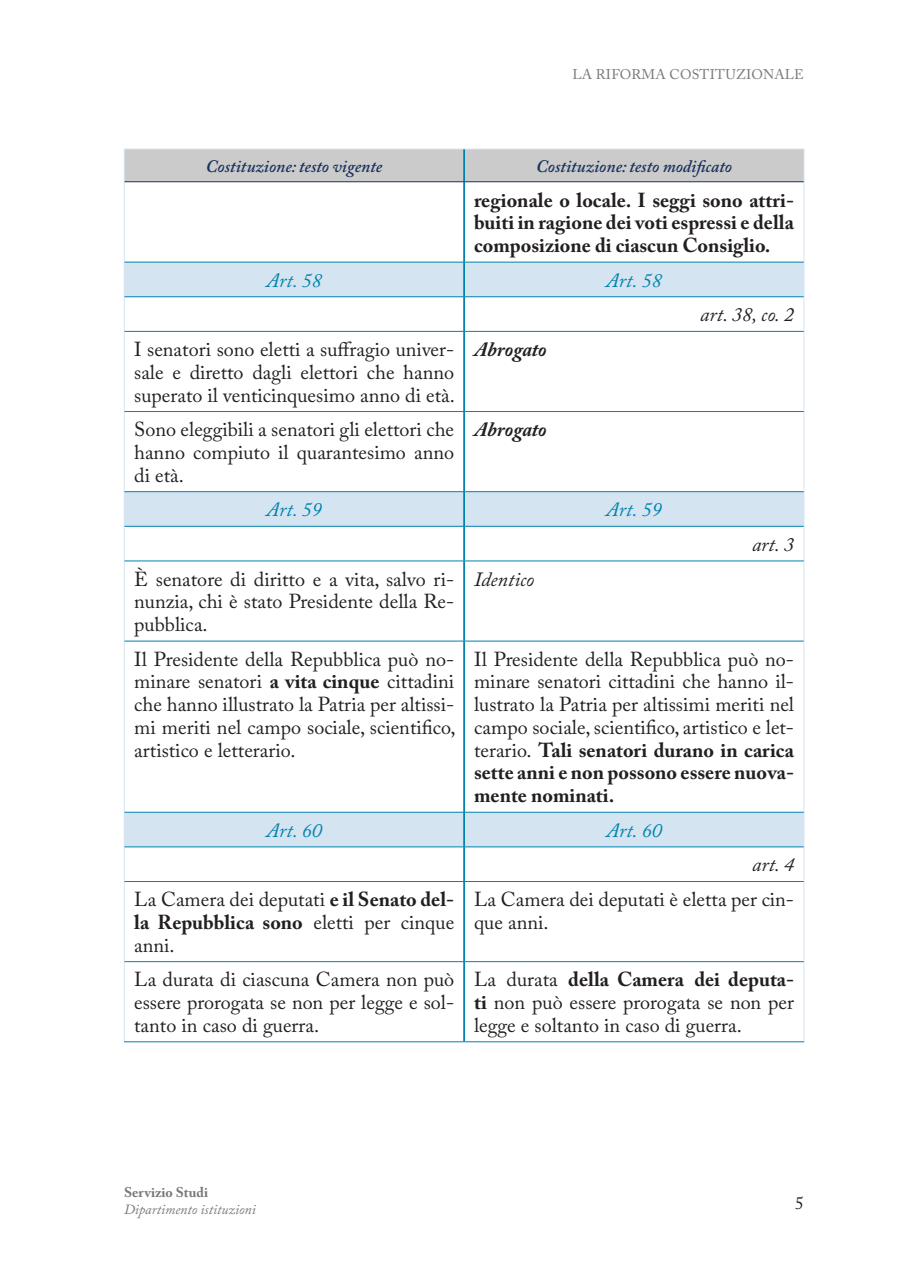
<style>
.page{position:relative;width:903px;height:1275px;background:#fff}
.page>*{position:absolute;margin:0;border:0;box-sizing:border-box;transform-origin:0 0}
.Testo_a_fronte{font:20.12px/22.8px "Adobe Caslon Pro";color:#231f20;text-align:justify}
.Testo_a_fronte-2{font:700 20.12px/22.8px "Adobe Caslon Pro";color:#231f20;text-align:justify}
.Titoli_testo_a_front{font:italic 20.12px "Adobe Caslon Pro";letter-spacing:.01em;color:#0082ae}
.Riferimento_DDL{font:italic 20.12px "Adobe Caslon Pro";color:#231f20}
.Testo_a_fronte-3{font:italic 700 20.12px "Adobe Caslon Pro";color:#231f20}
.Testo_a_fronte-4{font:italic 20.12px "Adobe Caslon Pro";color:#231f20}
.Titoli_testo_a_front-2{font:italic 600 17.5px "Adobe Caslon Pro";color:#19325e}
.t1{font:17.5px "Adobe Caslon Pro";color:#231f20}
.t2{font:14px "Adobe Caslon Pro";letter-spacing:.015em;color:#76787b}
.t3{font:italic 14px "Adobe Caslon Pro";color:#76787b}
.t4{font:700 14px "Adobe Caslon Pro";color:#76787b}
.s1{font-weight:700}
</style>
<div class="page">
<div style="left:125px;top:150px;width:679px;height:31px;background:#cbcbcb"></div>
<svg style="left:125px;top:263px;width:679px;height:584px"></svg>
<hr style="left:124px;top:149px;width:340px;height:1px;background:#d4e4f1">
<hr style="left:124px;top:149px;width:1px;height:33px;background:#d4e4f1">
<hr style="left:464px;top:149px;width:340px;height:1px;background:#d4e4f1">
<hr style="left:804px;top:149px;width:1px;height:33px;background:#d4e4f1">
<hr style="left:124px;top:182px;width:1px;height:80px;background:#d4e4f1">
<hr style="left:804px;top:182px;width:1px;height:80px;background:#d4e4f1">
<hr style="left:124px;top:262px;width:1px;height:35px;background:#d4e4f1">
<hr style="left:804px;top:262px;width:1px;height:35px;background:#d4e4f1">
<hr style="left:124px;top:297px;width:1px;height:34px;background:#d4e4f1">
<hr style="left:804px;top:297px;width:1px;height:34px;background:#d4e4f1">
<hr style="left:124px;top:331px;width:1px;height:80px;background:#d4e4f1">
<hr style="left:804px;top:331px;width:1px;height:80px;background:#d4e4f1">
<hr style="left:124px;top:411px;width:1px;height:81px;background:#d4e4f1">
<hr style="left:804px;top:411px;width:1px;height:81px;background:#d4e4f1">
<hr style="left:124px;top:492px;width:1px;height:34px;background:#d4e4f1">
<hr style="left:804px;top:492px;width:1px;height:34px;background:#d4e4f1">
<hr style="left:124px;top:526px;width:1px;height:35px;background:#d4e4f1">
<hr style="left:804px;top:526px;width:1px;height:35px;background:#d4e4f1">
<hr style="left:124px;top:561px;width:1px;height:80px;background:#d4e4f1">
<hr style="left:804px;top:561px;width:1px;height:80px;background:#d4e4f1">
<hr style="left:124px;top:641px;width:1px;height:171px;background:#d4e4f1">
<hr style="left:804px;top:641px;width:1px;height:171px;background:#d4e4f1">
<hr style="left:124px;top:812px;width:1px;height:35px;background:#d4e4f1">
<hr style="left:804px;top:812px;width:1px;height:35px;background:#d4e4f1">
<hr style="left:124px;top:847px;width:1px;height:34px;background:#d4e4f1">
<hr style="left:804px;top:847px;width:1px;height:34px;background:#d4e4f1">
<hr style="left:124px;top:881px;width:1px;height:81px;background:#d4e4f1">
<hr style="left:804px;top:881px;width:1px;height:81px;background:#d4e4f1">
<hr style="left:124px;top:962px;width:1px;height:79px;background:#d4e4f1">
<hr style="left:804px;top:962px;width:1px;height:79px;background:#d4e4f1">
<hr style="left:463px;top:149px;width:2px;height:33px;background:#0082ae">
<hr style="left:463px;top:182px;width:2px;height:80px;background:#0082ae">
<hr style="left:463px;top:262px;width:2px;height:35px;background:#0082ae">
<hr style="left:463px;top:297px;width:2px;height:34px;background:#0082ae">
<hr style="left:463px;top:332px;width:2px;height:79px;background:#0082ae">
<hr style="left:463px;top:412px;width:2px;height:79px;background:#0082ae">
<hr style="left:463px;top:492px;width:2px;height:34px;background:#0082ae">
<hr style="left:463px;top:526px;width:2px;height:35px;background:#0082ae">
<hr style="left:463px;top:561px;width:2px;height:80px;background:#0082ae">
<hr style="left:463px;top:641px;width:2px;height:171px;background:#0082ae">
<hr style="left:463px;top:812px;width:2px;height:35px;background:#0082ae">
<hr style="left:463px;top:847px;width:2px;height:34px;background:#0082ae">
<hr style="left:463px;top:882px;width:2px;height:79px;background:#0082ae">
<hr style="left:463px;top:962px;width:2px;height:79px;background:#0082ae">
<hr style="left:124px;top:181px;width:340px;height:1px;background:#19325e">
<hr style="left:464px;top:181px;width:340px;height:1px;background:#19325e">
<hr style="left:124px;top:262px;width:340px;height:1px;background:#0082ae">
<hr style="left:464px;top:262px;width:340px;height:1px;background:#0082ae">
<hr style="left:124px;top:296px;width:340px;height:1px;background:#0082ae">
<hr style="left:464px;top:296px;width:340px;height:1px;background:#0082ae">
<hr style="left:124px;top:331px;width:340px;height:1px;background:#0082ae">
<hr style="left:464px;top:331px;width:340px;height:1px;background:#0082ae">
<hr style="left:124px;top:411px;width:340px;height:1px;background:#0082ae">
<hr style="left:464px;top:411px;width:340px;height:1px;background:#0082ae">
<hr style="left:124px;top:491px;width:340px;height:1px;background:#0082ae">
<hr style="left:464px;top:491px;width:340px;height:1px;background:#0082ae">
<hr style="left:124px;top:526px;width:340px;height:1px;background:#0082ae">
<hr style="left:464px;top:526px;width:340px;height:1px;background:#0082ae">
<hr style="left:124px;top:561px;width:340px;height:1px;background:#0082ae">
<hr style="left:464px;top:561px;width:340px;height:1px;background:#0082ae">
<hr style="left:124px;top:641px;width:340px;height:1px;background:#0082ae">
<hr style="left:464px;top:641px;width:340px;height:1px;background:#0082ae">
<hr style="left:124px;top:812px;width:340px;height:1px;background:#0082ae">
<hr style="left:464px;top:812px;width:340px;height:1px;background:#0082ae">
<hr style="left:124px;top:847px;width:340px;height:1px;background:#0082ae">
<hr style="left:464px;top:847px;width:340px;height:1px;background:#0082ae">
<hr style="left:124px;top:881px;width:340px;height:1px;background:#0082ae">
<hr style="left:464px;top:881px;width:340px;height:1px;background:#0082ae">
<hr style="left:124px;top:961px;width:340px;height:1px;background:#0082ae">
<hr style="left:464px;top:961px;width:340px;height:1px;background:#0082ae">
<hr style="left:124px;top:1041px;width:340px;height:1px;background:#0082ae">
<hr style="left:464px;top:1041px;width:340px;height:1px;background:#0082ae">
<p class="t2" style="left:572px;top:66px;width:233px">LA RIFORMA COSTITUZIONALE</p>
<p class="Titoli_testo_a_front-2" style="left:206px;top:156px;width:178px">Costituzione: testo vigente</p>
<p class="Titoli_testo_a_front-2" style="left:536px;top:156px;width:197px">Costituzione: testo modificato</p>
<p class="Testo_a_fronte-2" style="left:474px;top:188px;width:321px">regionale o locale. I seggi sono attri&shy;buiti in ragione dei voti espressi e della composizione di ciascun Consiglio.</p>
<p class="Titoli_testo_a_front" style="left:266px;top:268px;width:57px">Art. 58</p>
<p class="Titoli_testo_a_front" style="left:606px;top:268px;width:57px">Art. 58</p>
<p class="Riferimento_DDL" style="left:700px;top:303px;width:95px">art. 38, co. 2</p>
<p class="Testo_a_fronte" style="left:134px;top:338px;width:322px">I senatori sono eletti a suffragio univer&shy;sale e diretto dagli elettori che hanno superato il venticinquesimo anno di età.</p>
<p class="Testo_a_fronte-3" style="left:474px;top:337px;width:74px">Abrogato</p>
<p class="Testo_a_fronte" style="left:134px;top:418px;width:321px">Sono eleggibili a senatori gli elettori che hanno compiuto il quarantesimo anno di età.</p>
<p class="Testo_a_fronte-3" style="left:474px;top:417px;width:74px">Abrogato</p>
<p class="Titoli_testo_a_front" style="left:266px;top:498px;width:57px">Art. 59</p>
<p class="Titoli_testo_a_front" style="left:606px;top:498px;width:57px">Art. 59</p>
<p class="Riferimento_DDL" style="left:752px;top:532px;width:43px">art. 3</p>
<p class="Testo_a_fronte" style="left:134px;top:567px;width:321px">È senatore di diritto e a vita, salvo ri&shy;nunzia, chi è stato Presidente della Re&shy;pubblica.</p>
<p class="Testo_a_fronte-4" style="left:474px;top:567px;width:62px">Identico</p>
<p class="Testo_a_fronte" style="left:134px;top:647px;width:323px">Il Presidente della Repubblica può no&shy;minare senatori <span class="s1">a vita cinque</span> cittadini che hanno illustrato la Patria per altissi&shy;mi meriti nel campo sociale, scientifico, artistico e letterario.</p>
<p class="Testo_a_fronte" style="left:474px;top:647px;width:321px">Il Presidente della Repubblica può no&shy;minare senatori cittadini che hanno il&shy;lustrato la Patria per altissimi meriti nel campo sociale, scientifico, artistico e let&shy;terario. <span class="s1">Tali senatori durano in carica sette anni e non possono essere nuova&shy;mente nominati.</span></p>
<p class="Titoli_testo_a_front" style="left:266px;top:818px;width:57px">Art. 60</p>
<p class="Titoli_testo_a_front" style="left:606px;top:818px;width:57px">Art. 60</p>
<p class="Riferimento_DDL" style="left:752px;top:853px;width:43px">art. 4</p>
<p class="Testo_a_fronte" style="left:134px;top:888px;width:321px">La Camera dei deputati <span class="s1">e il Senato del&shy;la Repubblica sono</span> eletti per cinque anni.</p>
<p class="Testo_a_fronte" style="left:474px;top:888px;width:321px">La Camera dei deputati è eletta per cin&shy;que anni.</p>
<p class="Testo_a_fronte" style="left:134px;top:968px;width:322px">La durata di ciascuna Camera non può essere prorogata se non per legge e sol&shy;tanto in caso di guerra.</p>
<p class="Testo_a_fronte" style="left:474px;top:968px;width:321px">La durata <span class="s1">della Camera dei deputa&shy;ti</span> non può essere prorogata se non per legge e soltanto in caso di guerra.</p>
<p class="t4" style="left:124px;top:1184px;width:86px">Servizio Studi</p>
<p class="t3" style="left:124px;top:1201px;width:133px">Dipartimento istituzioni</p>
<p class="t1" style="left:795px;top:1192px;width:10px">5</p>
</div>
